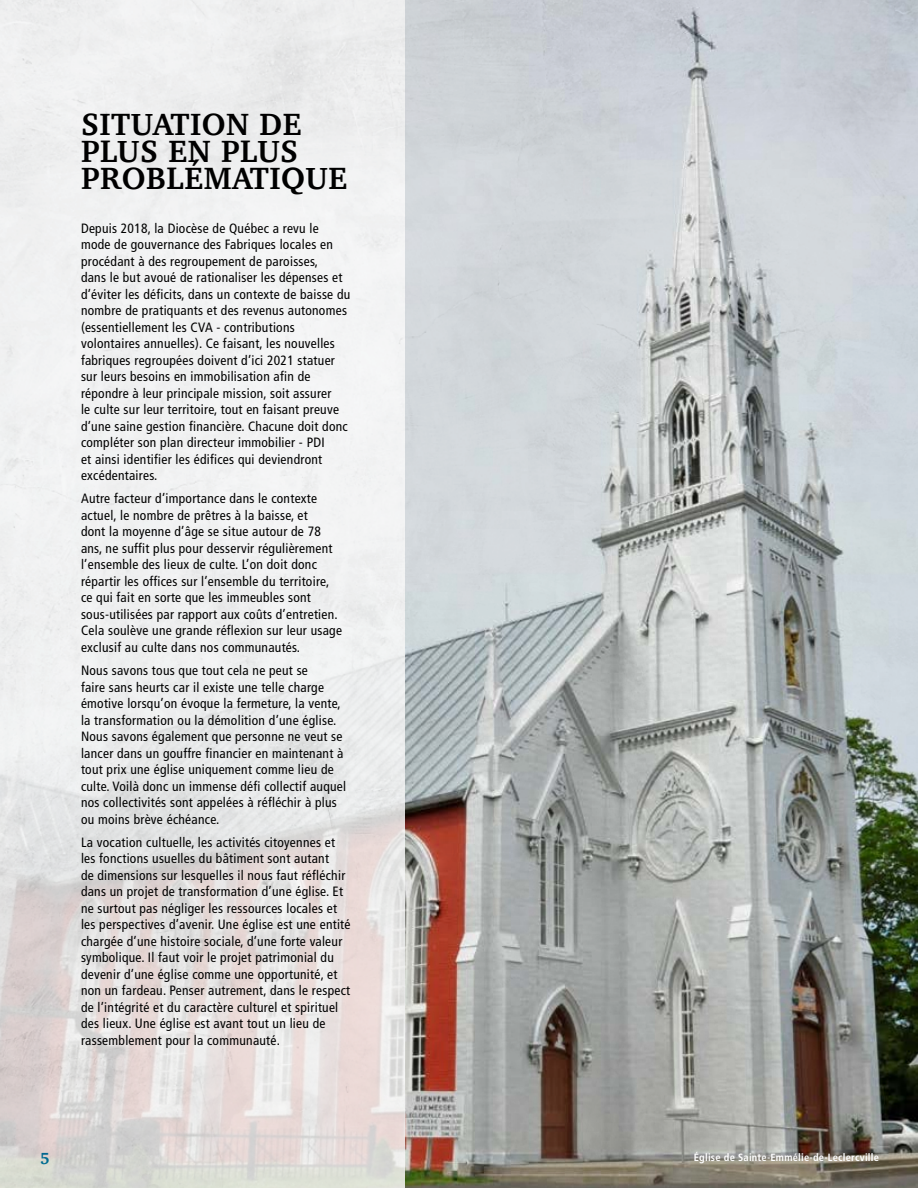
<style>
.page{position:relative;width:918px;height:1188px;background:#fff}
.page>*{position:absolute;margin:0;border:0;box-sizing:border-box;transform-origin:0 0}
.t1{font:700 31.5px/27px "Charter";letter-spacing:.02em;color:#000}
.t2{font:700 16.5px "Charter";color:#0076a7}
.t3{font:condensed 13.5px/16.5px "Frutiger";letter-spacing:.02em;color:#000}
.t4{font:700 condensed 10.5px "Frutiger";letter-spacing:.02em;color:#fff}
</style>
<div class="page">
<img style="left:0;top:0;width:918px;height:1188px">
<h1 class="t1" style="left:81px;top:110px;width:268px">SITUATION DE<br>PLUS EN PLUS<br>PROBLÉMATIQUE</h1>
<p class="t3" style="left:81px;top:220px;width:271px">Depuis 2018, la Diocèse de Québec a revu le mode de gouvernance des Fabriques locales en procédant à des regroupement de paroisses,<br>dans le but avoué de rationaliser les dépenses et d’éviter les déficits, dans un contexte de baisse du nombre de pratiquants et des revenus autonomes (essentiellement les CVA - contributions volontaires annuelles). Ce faisant, les nouvelles fabriques regroupées doivent d’ici 2021 statuer sur leurs besoins en immobilisation afin de répondre à leur principale mission, soit assurer<br>le culte sur leur territoire, tout en faisant preuve d’une saine gestion financière. Chacune doit donc compléter son plan directeur immobilier - PDI<br>et ainsi identifier les édifices qui deviendront excédentaires.</p>
<p class="t3" style="left:81px;top:490px;width:263px">Autre facteur d’importance dans le contexte actuel, le nombre de prêtres à la baisse, et<br>dont la moyenne d’âge se situe autour de 78 ans, ne suffit plus pour desservir régulièrement l’ensemble des lieux de culte. L’on doit donc répartir les offices sur l’ensemble du territoire, ce qui fait en sorte que les immeubles sont sous-utilisées par rapport aux coûts d’entretien.<br>Cela soulève une grande réflexion sur leur usage exclusif au culte dans nos communautés.</p>
<p class="t3" style="left:81px;top:662px;width:267px">Nous savons tous que tout cela ne peut se<br>faire sans heurts car il existe une telle charge émotive lorsqu’on évoque la fermeture, la vente, la transformation ou la démolition d’une église.<br>Nous savons également que personne ne veut se lancer dans un gouffre financier en maintenant à tout prix une église uniquement comme lieu de culte. Voilà donc un immense défi collectif auquel nos collectivités sont appelées à réfléchir à plus ou moins brève échéance.</p>
<p class="t3" style="left:81px;top:834px;width:271px">La vocation cultuelle, les activités citoyennes et les fonctions usuelles du bâtiment sont autant<br>de dimensions sur lesquelles il nous faut réfléchir dans un projet de transformation d’une église. Et ne surtout pas négliger les ressources locales et les perspectives d’avenir. Une église est une entité chargée d’une histoire sociale, d’une forte valeur symbolique. Il faut voir le projet patrimonial du devenir d’une église comme une opportunité, et non un fardeau. Penser autrement, dans le respect de l’intégrité et du caractère culturel et spirituel des lieux. Une église est avant tout un lieu de rassemblement pour la communauté.</p>
<p class="t2" style="left:40px;top:1144px;width:11px">5</p>
<p class="t4" style="left:694px;top:1151px;width:187px">Église de Sainte-Emmélie-de-Leclercville</p>
</div>
